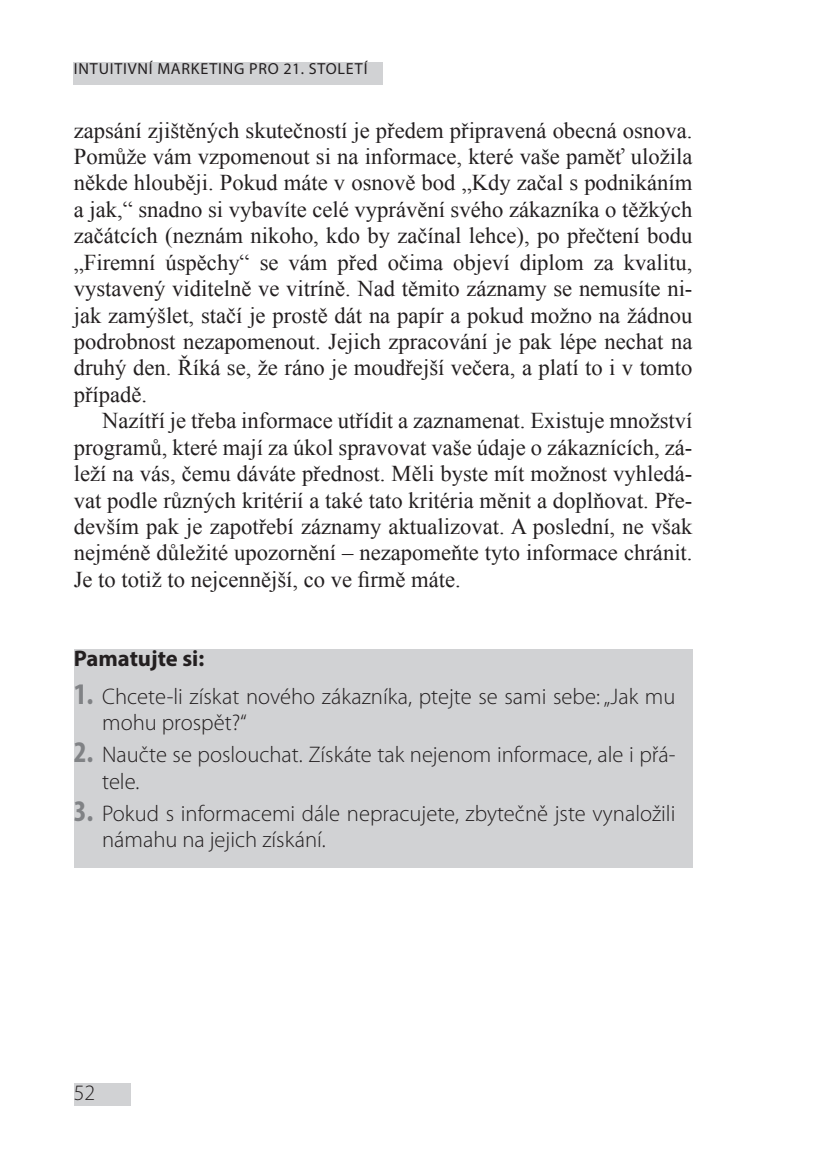
<style>
.page{position:relative;width:823px;height:1163px;background:#fff}
.page>*{position:absolute;margin:0;border:0;box-sizing:border-box;transform-origin:0 0}
.t1{font:22.6px/26.4px "Times New Roman";color:#231f20;text-align:justify}
.t2{font:300 22.6px/26.4px "Myriad Pro";color:#231f20}
.t3{font:700 22.6px "Myriad Pro";color:#231f20}
.t4{font:300 22px "Myriad Pro";color:#231f20}
.t5{font:16px "Myriad Pro";letter-spacing:.05em;color:#231f20}
.s1{font-weight:700;font-stretch:condensed;font-size:30px;color:#808285}
</style>
<div class="page">
<div style="left:74px;top:649px;width:618px;height:218px;background:#d1d2d4"></div>
<div style="left:74px;top:62px;width:309px;height:23px;background:#d1d2d4"></div>
<div style="left:74px;top:1083px;width:56px;height:23px;background:#d1d2d4"></div>
<p class="t5" style="left:74px;top:59px;width:295px">INTUITIVNÍ MARKETING PRO 21. STOLETÍ</p>
<p class="t1" style="left:74px;top:116px;width:620px">zapsání zjištěných skutečností je předem připravená obecná osnova.<br>Pomůže vám vzpomenout si na informace, které vaše paměť uložila někde hlouběji. Pokud máte v osnově bod „Kdy začal s podnikáním a jak,“ snadno si vybavíte celé vyprávění svého zákazníka o těžkých začátcích (neznám nikoho, kdo by začínal lehce), po přečtení bodu „Firemní úspěchy“ se vám před očima objeví diplom za kvalitu, vystavený viditelně ve vitríně. Nad těmito záznamy se nemusíte ni&shy;jak zamýšlet, stačí je prostě dát na papír a pokud možno na žádnou podrobnost nezapomenout. Jejich zpracování je pak lépe nechat na druhý den. Říká se, že ráno je moudřejší večera, a platí to i v tomto případě.</p>
<p class="t1" style="left:74px;top:407px;width:620px;text-indent:28px">Nazítří je třeba informace utřídit a zaznamenat. Existuje množství programů, které mají za úkol spravovat vaše údaje o zákaznících, zá&shy;leží na vás, čemu dáváte přednost. Měli byste mít možnost vyhledá&shy;vat podle různých kritérií a také tato kritéria měnit a doplňovat. Pře&shy;devším pak je zapotřebí záznamy aktualizovat. A poslední, ne však nejméně důležité upozornění – nezapomeňte tyto informace chránit.<br>Je to totiž to nejcennější, co ve firmě máte.</p>
<p class="t3" style="left:74px;top:643px;width:132px">Pamatujte si:</p>
<p class="t2" style="left:102px;top:683px;width:574px;text-indent:-28px"><span class="s1">1.</span> Chcete-li získat nového zákazníka, ptejte se sami sebe: „Jak mu mohu prospět?“</p>
<p class="t2" style="left:102px;top:741px;width:574px;text-indent:-28px"><span class="s1">2.</span> Naučte se poslouchat. Získáte tak nejenom informace, ale i přá&shy;tele.</p>
<p class="t2" style="left:102px;top:800px;width:574px;text-indent:-28px"><span class="s1">3.</span> Pokud s informacemi dále nepracujete, zbytečně jste vynaložili námahu na jejich získání.</p>
<p class="t4" style="left:74px;top:1080px;width:23px">52</p>
</div>
